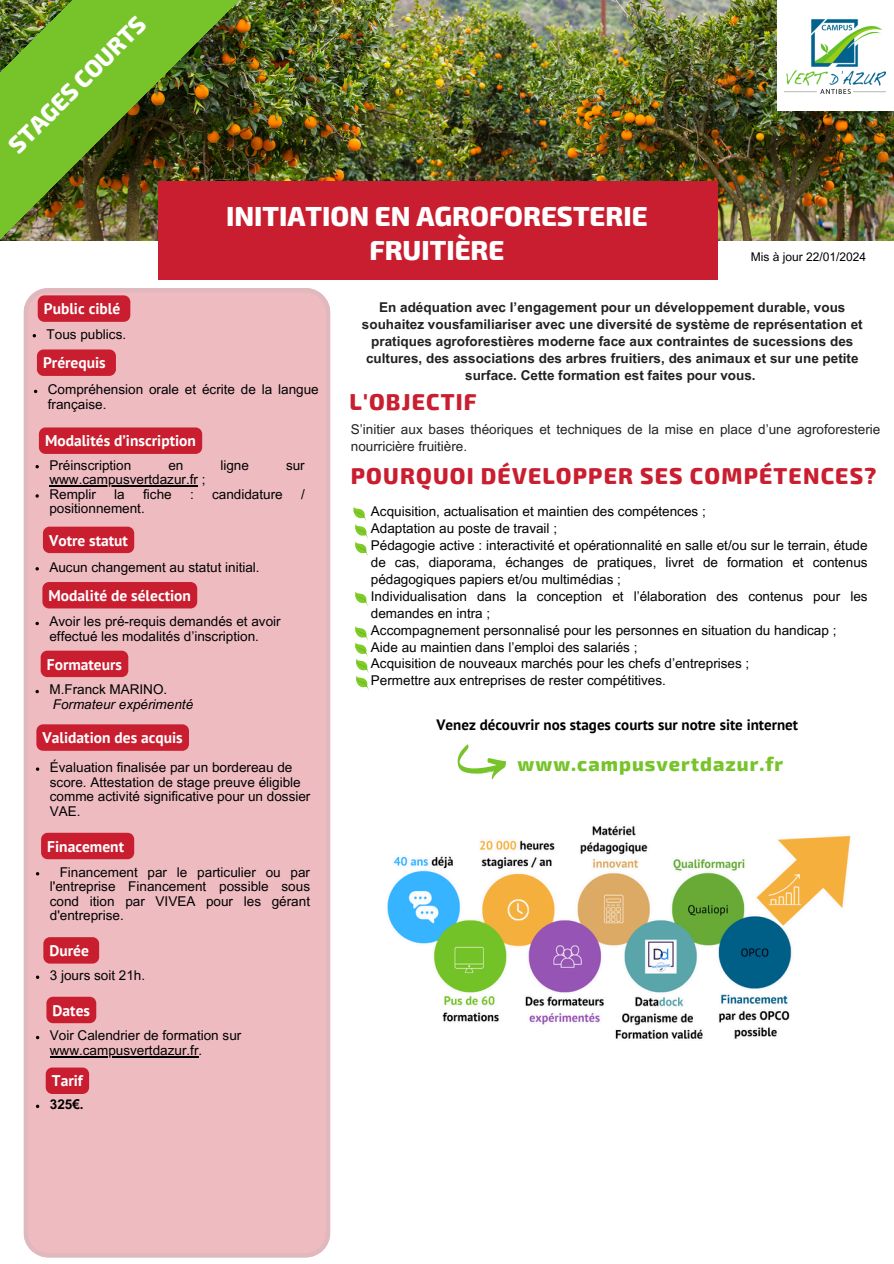
<style>
.page{position:relative;width:894px;height:1264px;background:#fff}
.page>*{position:absolute;margin:0;border:0;box-sizing:border-box;transform-origin:0 0}
.t1{font:800 27px/33.8px "Exo 2";color:#fff;text-align:center}
.t2{font:800 23.4px "Exo 2";color:#fff}
.t3{font:800 22.5px "Exo 2";letter-spacing:.05em;color:#c91e30}
.t4{font:800 19.5px "Exo 2";letter-spacing:.05em;color:#77c42a}
.t5{font:700 15.45px "PT Sans";color:#fff}
.t6{font:700 15px "PT Sans";color:#000}
.t7{font:13.5px/16.8px "Arial MT Pro";color:#000}
.t8{font:700 13.5px/16.8px "Arial MT Pro";color:#222;text-align:center}
.t9{font:13.5px/16.8px "Arial MT Pro";color:#222}
.t10{font:italic 13.5px "Arial MT Pro";color:#000}
.t11{font:700 13.5px "Arial MT Pro";color:#000}
.t12{font:12px "Arial MT Pro";color:#000}
</style>
<div class="page">
<div style="left:24px;top:288px;width:306px;height:968px;background:#eebbc1"></div>
<img style="left:270px;top:0;width:623px;height:240px">
<div style="left:777px;top:0;width:116px;height:111px;background:#fff"></div>
<img style="left:784px;top:19px;width:101px;height:74px">
<div style="left:159px;top:181px;width:558px;height:99px;background:#c91e30"></div>
<img style="left:0;top:0;width:270px;height:259px">
<svg style="left:355px;top:591px;width:13px;height:15px"></svg>
<svg style="left:457px;top:744px;width:48px;height:35px"></svg>
<svg style="left:353px;top:507px;width:15px;height:49px"></svg>
<svg style="left:355px;top:626px;width:14px;height:64px"></svg>
<img style="left:387px;top:825px;width:464px;height:214px">
<div style="left:43px;top:526px;width:91px;height:27px;background:#c91e30"></div>
<svg style="left:38px;top:295px;width:92px;height:27px;background:#ca2334"></svg>
<div style="left:37px;top:349px;width:79px;height:27px;background:#c91e30;border-radius:7px"></div>
<svg style="left:39px;top:427px;width:163px;height:27px;background:#c92234"></svg>
<svg style="left:35px;top:465px;width:4px;height:3px"></svg>
<hr style="left:49px;top:485px;width:149px;height:1px;background:#000">
<svg style="left:35px;top:494px;width:4px;height:3px"></svg>
<svg style="left:35px;top:567px;width:4px;height:3px"></svg>
<div style="left:41px;top:832px;width:93px;height:27px;background:#c91e30"></div>
<div style="left:43px;top:937px;width:56px;height:26px;background:#c91e30;border-radius:7px"></div>
<svg style="left:46px;top:1067px;width:43px;height:26px"></svg>
<div style="left:42px;top:582px;width:155px;height:26px;background:#c91e30"></div>
<svg style="left:35px;top:622px;width:4px;height:3px"></svg>
<div style="left:41px;top:650px;width:87px;height:27px;background:#c91e30"></div>
<svg style="left:35px;top:690px;width:4px;height:3px"></svg>
<div style="left:36px;top:724px;width:153px;height:26px;background:#c91e30"></div>
<svg style="left:46px;top:996px;width:50px;height:27px"></svg>
<svg style="left:36px;top:1035px;width:3px;height:4px"></svg>
<hr style="left:50px;top:1056px;width:148px;height:1px;background:#000">
<svg style="left:36px;top:1104px;width:3px;height:4px"></svg>
<h4 class="t2" style="left:2px;top:138px;width:184px;rotate:-45deg">STAGES COURTS</h4>
<h1 class="t1" style="left:226px;top:198px;width:423px">INITIATION EN AGROFORESTERIE<br>FRUITIÈRE</h1>
<p class="t12" style="left:750px;top:252px;width:117px">Mis à jour 22/01/2024</p>
<p class="t8" style="left:362px;top:301px;width:502px">En adéquation avec l’engagement pour un développement durable, vous souhaitez vousfamiliariser avec une diversité de système de représentation et pratiques agroforestières moderne face aux contraintes de sucessions des cultures, des associations des arbres fruitiers, des animaux et sur une petite surface. Cette formation est faites pour vous.</p>
<h4 class="t5" style="left:44px;top:298px;width:78px">Public ciblé</h4>
<p class="t7" style="left:47px;top:327px;width:81px">Tous publics.</p>
<h4 class="t5" style="left:43px;top:352px;width:64px">Prérequis</h4>
<p class="t7" style="left:48px;top:384px;width:272px;line-height:14.7px">Compréhension orale et écrite de la langue française.</p>
<p class="t5" style="left:45px;top:430px;width:152px">Modalités d’inscription</p>
<p class="t7" style="left:49px;top:458px;width:83px">Préinscription</p>
<p class="t7" style="left:168px;top:458px;width:17px">en</p>
<p class="t7" style="left:220px;top:458px;width:30px">ligne</p>
<p class="t7" style="left:286px;top:458px;width:20px">sur</p>
<p class="t7" style="left:49px;top:474px;width:158px;line-height:14.7px">www.campusvertdazur.fr ;<br>Remplir</p>
<p class="t3" style="left:349px;top:387px;width:129px">L'OBJECTIF</p>
<p class="t9" style="left:351px;top:423px;width:531px">S’initier aux bases théoriques et techniques de la mise en place d’une agroforesterie nourricière fruitière.</p>
<p class="t3" style="left:351px;top:461px;width:526px">POURQUOI DÉVELOPPER SES COMPÉTENCES?</p>
<p class="t7" style="left:371px;top:505px;width:498px">Acquisition, actualisation et maintien des compétences ;<br>Adaptation au poste de travail ;<br>Pédagogie active : interactivité et opérationnalité en salle et/ou sur le terrain, étude de cas, diaporama, échanges de pratiques, livret de formation et contenus pédagogiques papiers et/ou multimédias ;<br>Individualisation dans la conception et l’élaboration des contenus pour les demandes en intra ;<br>Accompagnement personnalisé pour les personnes en situation du handicap ;<br>Aide au maintien dans l’emploi des salariés ;<br>Acquisition de nouveaux marchés pour les chefs d’entreprises ;<br>Permettre aux entreprises de rester compétitives.</p>
<p class="t7" style="left:114px;top:487px;width:12px">la</p>
<p class="t7" style="left:143px;top:487px;width:30px">fiche</p>
<p class="t7" style="left:190px;top:487px;width:5px">:</p>
<p class="t7" style="left:212px;top:487px;width:72px">candidature</p>
<p class="t7" style="left:301px;top:487px;width:5px">/</p>
<p class="t7" style="left:49px;top:502px;width:97px">positionnement.</p>
<h1 class="t5" style="left:49px;top:530px;width:80px">Votre statut</h1>
<h6 class="t7" style="left:49px;top:560px;width:212px">Aucun changement au statut initial.</h6>
<p class="t5" style="left:49px;top:585px;width:144px">Modalité de sélection</p>
<h4 class="t7" style="left:49px;top:616px;width:233px;line-height:14.7px">Avoir les pré-requis demandés et avoir effectué les modalités d’inscription.</h4>
<p class="t5" style="left:47px;top:653px;width:77px">Formateurs</p>
<p class="t7" style="left:49px;top:683px;width:119px">M.Franck MARINO.</p>
<p class="t10" style="left:53px;top:699px;width:142px">Formateur expérimenté</p>
<h4 class="t5" style="left:43px;top:727px;width:142px">Validation des acquis</h4>
<p class="t6" style="left:436px;top:714px;width:363px">Venez découvrir nos stages courts sur notre site internet</p>
<h4 class="t4" style="left:517px;top:751px;width:267px">www.campusvertdazur.fr</h4>
<p class="t7" style="left:50px;top:761px;width:262px;line-height:14.7px">Évaluation finalisée par un bordereau de score. Attestation de stage preuve éligible comme activité significative pour un dossier VAE.</p>
<p class="t5" style="left:47px;top:835px;width:78px">Finacement</p>
<h5 class="t7" style="left:50px;top:866px;width:262px;line-height:14.7px;text-align:justify;text-indent:10px">Financement par le particulier ou par l'entreprise Financement possible sous cond ition par VIVEA pour les gérant d'entreprise.</h5>
<p class="t5" style="left:50px;top:940px;width:41px">Durée</p>
<h6 class="t7" style="left:50px;top:968px;width:97px">3 jours soit 21h.</h6>
<p class="t5" style="left:53px;top:999px;width:39px">Dates</p>
<p class="t7" style="left:50px;top:1028px;width:193px">Voir Calendrier de formation sur</p>
<p class="t7" style="left:50px;top:1043px;width:154px">www.campusvertdazur.fr.</p>
<h6 class="t5" style="left:52px;top:1070px;width:32px">Tarif</h6>
<h4 class="t11" style="left:50px;top:1099px;width:35px">325€.</h4>
</div>
